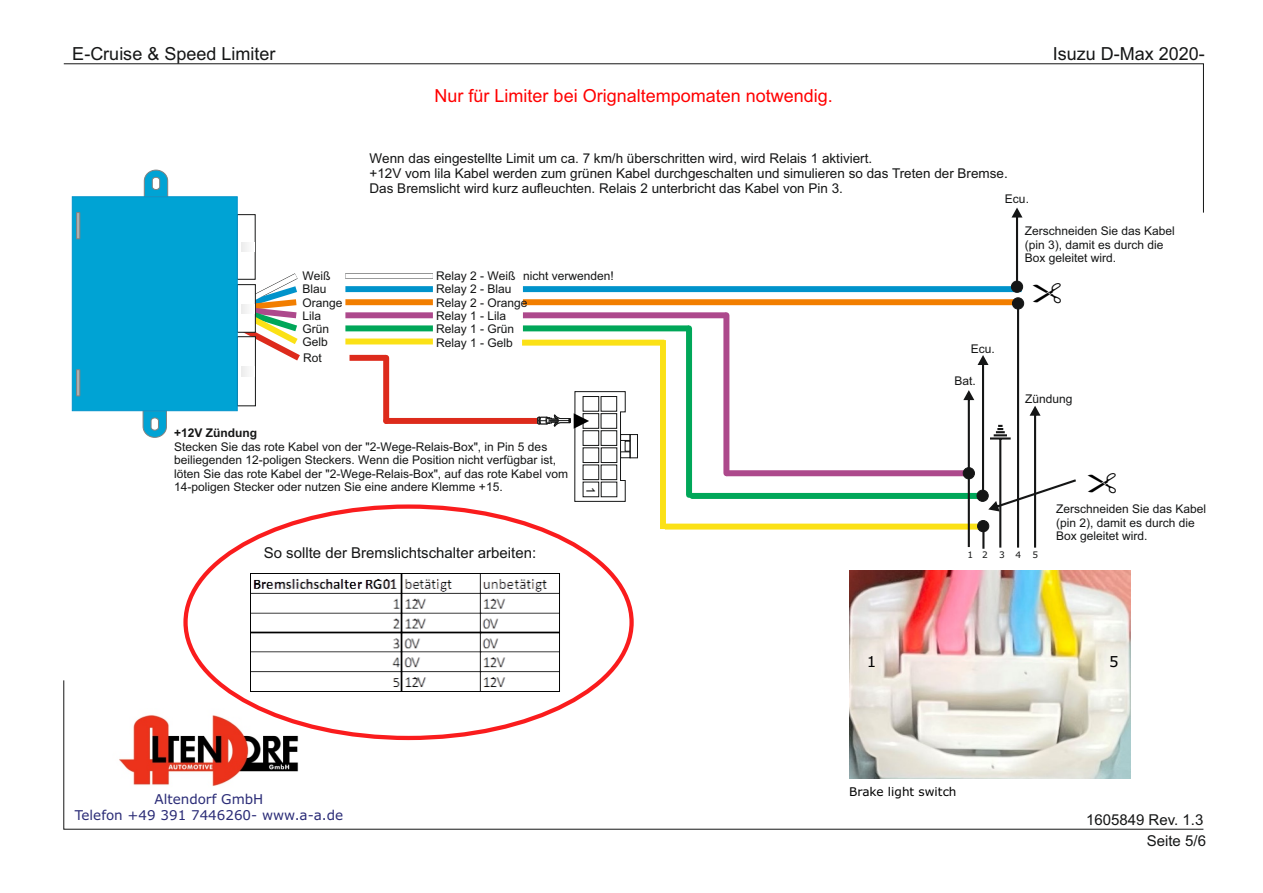
<style>
.page{position:relative;width:1263px;height:893px;background:#fff}
.page>*{position:absolute;margin:0;border:0;box-sizing:border-box;transform-origin:0 0}
.t1{font:18px "Arial";color:#f00}
.t2{font:18px "Arial";color:#151616}
.t3{font:15px "Arial";color:#151616}
.t4{font:15px "Verdana";color:#000}
.t5{font:13.5px/15.1px "Arial";color:#151616}
.t6{font:13.5px/16.4px "Verdana";color:#2b2c77;text-align:center}
.t7{font:12px/13.4px "Arial";color:#151616}
.t8{font:12px "Verdana";color:#000}
.t9{font:700 12px "Arial";color:#151616}
.t10{font:11.85px "Arial";color:#151616}
.t11{font:9px "Verdana";color:#151616}
</style>
<div class="page">
<div style="left:349px;top:355px;width:37px;height:6px;background:#dd2b1c"></div>
<div style="left:383px;top:358px;width:6px;height:63px;background:#dd2b1c"></div>
<svg style="left:63px;top:680px;width:1141px;height:149px"></svg>
<svg style="left:63px;top:63px;width:1141px;height:150px"></svg>
<img style="left:112px;top:708px;width:197px;height:83px">
<div style="left:665px;top:524px;width:316px;height:6px;background:#fbe116"></div>
<div style="left:726px;top:470px;width:243px;height:6px;background:#ad498c"></div>
<div style="left:692px;top:493px;width:292px;height:6px;background:#00a759"></div>
<div style="left:723px;top:315px;width:6px;height:158px;background:#ad498c"></div>
<div style="left:686px;top:328px;width:6px;height:167px;background:#00a759"></div>
<div style="left:345px;top:286px;width:88px;height:6px;background:#0093cb"></div>
<div style="left:345px;top:299px;width:88px;height:6px;background:#f27e00"></div>
<div style="left:345px;top:312px;width:88px;height:6px;background:#ad498c"></div>
<div style="left:345px;top:325px;width:88px;height:6px;background:#00a759"></div>
<div style="left:345px;top:339px;width:88px;height:5px;background:#fbe116"></div>
<div style="left:523px;top:286px;width:498px;height:6px;background:#0093cb"></div>
<div style="left:523px;top:299px;width:495px;height:6px;background:#f27e00"></div>
<div style="left:523px;top:312px;width:203px;height:6px;background:#ad498c"></div>
<div style="left:523px;top:325px;width:166px;height:6px;background:#00a759"></div>
<svg style="left:72px;top:170px;width:235px;height:268px"></svg>
<svg style="left:76px;top:370px;width:4px;height:26px"></svg>
<svg style="left:76px;top:212px;width:4px;height:27px"></svg>
<div style="left:241px;top:366px;width:14px;height:10px;background:#f5f5f5"></div>
<hr style="left:1017px;top:303px;width:2px;height:245px;background:#151616">
<svg style="left:1011px;top:208px;width:11px;height:76px"></svg>
<div style="left:1012px;top:298px;width:12px;height:11px;background:#151616;border:1px solid #151616;border-radius:50%"></div>
<div style="left:1011px;top:281px;width:12px;height:11px;background:#151616;border:1px solid #151616;border-radius:50%"></div>
<div style="left:522px;top:340px;width:142px;height:6px;background:#fbe116"></div>
<div style="left:660px;top:340px;width:6px;height:189px;background:#fbe116"></div>
<hr style="left:982px;top:528px;width:2px;height:21px;background:#151616">
<img style="left:850px;top:570px;width:280px;height:208px">
<svg style="left:963px;top:355px;width:113px;height:193px"></svg>
<img style="left:250px;top:573px;width:311px;height:120px">
<div style="left:630px;top:434px;width:8px;height:24px;border:1px solid #151616"></div>
<div style="left:620px;top:452px;width:10px;height:6px;border:1px solid #151616"></div>
<div style="left:620px;top:434px;width:10px;height:7px;border:1px solid #151616"></div>
<div style="left:386px;top:418px;width:154px;height:6px;background:#dd2b1c"></div>
<svg style="left:537px;top:391px;width:88px;height:111px"></svg>
<h1 class="t2" style="left:72px;top:47px;width:205px">E-Cruise &amp; Speed Limiter</h1>
<h1 class="t2" style="left:1053px;top:47px;width:154px">Isuzu D-Max 2020-</h1>
<h1 class="t1" style="left:435px;top:89px;width:400px">Nur für Limiter bei Orignaltempomaten notwendig.</h1>
<p class="t5" style="left:370px;top:151px;width:640px">Wenn das eingestellte Limit um ca. 7 km/h überschritten wird, wird Relais 1 aktiviert.<br>+12V vom lila Kabel werden zum grünen Kabel durchgeschalten und simulieren so das Treten der Bremse.<br>Das Bremslicht wird kurz aufleuchten. Relais 2 unterbricht das Kabel von Pin 3.</p>
<p class="t7" style="left:1005px;top:194px;width:26px">Ecu.</p>
<p class="t7" style="left:303px;top:271px;width:42px">Weiß<br>Blau<br>Orange</p>
<p class="t10" style="left:303px;top:311px;width:20px">Lila</p>
<p class="t7" style="left:303px;top:323px;width:28px">Grün<br>Gelb</p>
<p class="t7" style="left:303px;top:352px;width:20px">Rot</p>
<p class="t7" style="left:523px;top:270px;width:92px">nicht verwenden!</p>
<p class="t7" style="left:436px;top:271px;width:81px">Relay 2 - Weiß</p>
<p class="t7" style="left:436px;top:284px;width:77px">Relay 2 - Blau</p>
<p class="t7" style="left:436px;top:297px;width:93px">Relay 2 - Orange</p>
<p class="t7" style="left:436px;top:310px;width:72px">Relay 1 - Lila</p>
<p class="t7" style="left:436px;top:323px;width:80px">Relay 1 - Grün</p>
<p class="t7" style="left:436px;top:337px;width:78px">Relay 1 - Gelb</p>
<p class="t9" style="left:174px;top:429px;width:85px">+12V Zündung</p>
<p class="t7" style="left:174px;top:441px;width:395px">Stecken Sie das rote Kabel von der "2-Wege-Relais-Box", in Pin 5 des beiliegenden 12-poligen Steckers. Wenn die Position nicht verfügbar ist, löten Sie das rote Kabel der "2-Wege-Relais-Box", auf das rote Kabel vom 14-poligen Stecker oder nutzen Sie eine andere Klemme +15.</p>
<p class="t7" style="left:596px;top:487px;width:8px;rotate:90deg">1</p>
<p class="t3" style="left:264px;top:547px;width:274px">So sollte der Bremslichtschalter arbeiten:</p>
<p class="t6" style="left:75px;top:792px;width:270px">Altendorf GmbH<br>Telefon +49 391 7446260- www.a-a.de</p>
<p class="t7" style="left:1025px;top:225px;width:152px">Zerschneiden Sie das Kabel (pin 3), damit es durch die<br>Box geleitet wird.</p>
<p class="t7" style="left:971px;top:343px;width:26px">Ecu.</p>
<p class="t7" style="left:954px;top:376px;width:23px">Bat.</p>
<p class="t7" style="left:1025px;top:393px;width:49px">Zündung</p>
<p class="t7" style="left:1056px;top:504px;width:152px">Zerschneiden Sie das Kabel (pin 2), damit es durch die<br>Box geleitet wird.</p>
<p class="t11" style="left:982px;top:551px;width:7px">2</p>
<p class="t11" style="left:999px;top:551px;width:7px">3</p>
<p class="t11" style="left:967px;top:551px;width:7px">1</p>
<p class="t11" style="left:1015px;top:551px;width:7px">4</p>
<p class="t11" style="left:1032px;top:551px;width:7px">5</p>
<p class="t4" style="left:867px;top:655px;width:11px">1</p>
<p class="t4" style="left:1109px;top:655px;width:11px">5</p>
<p class="t8" style="left:849px;top:787px;width:109px">Brake light switch</p>
<p class="t3" style="left:1086px;top:814px;width:119px">1605849 Rev. 1.3</p>
<p class="t3" style="left:1147px;top:835px;width:61px">Seite 5/6</p>
</div>
